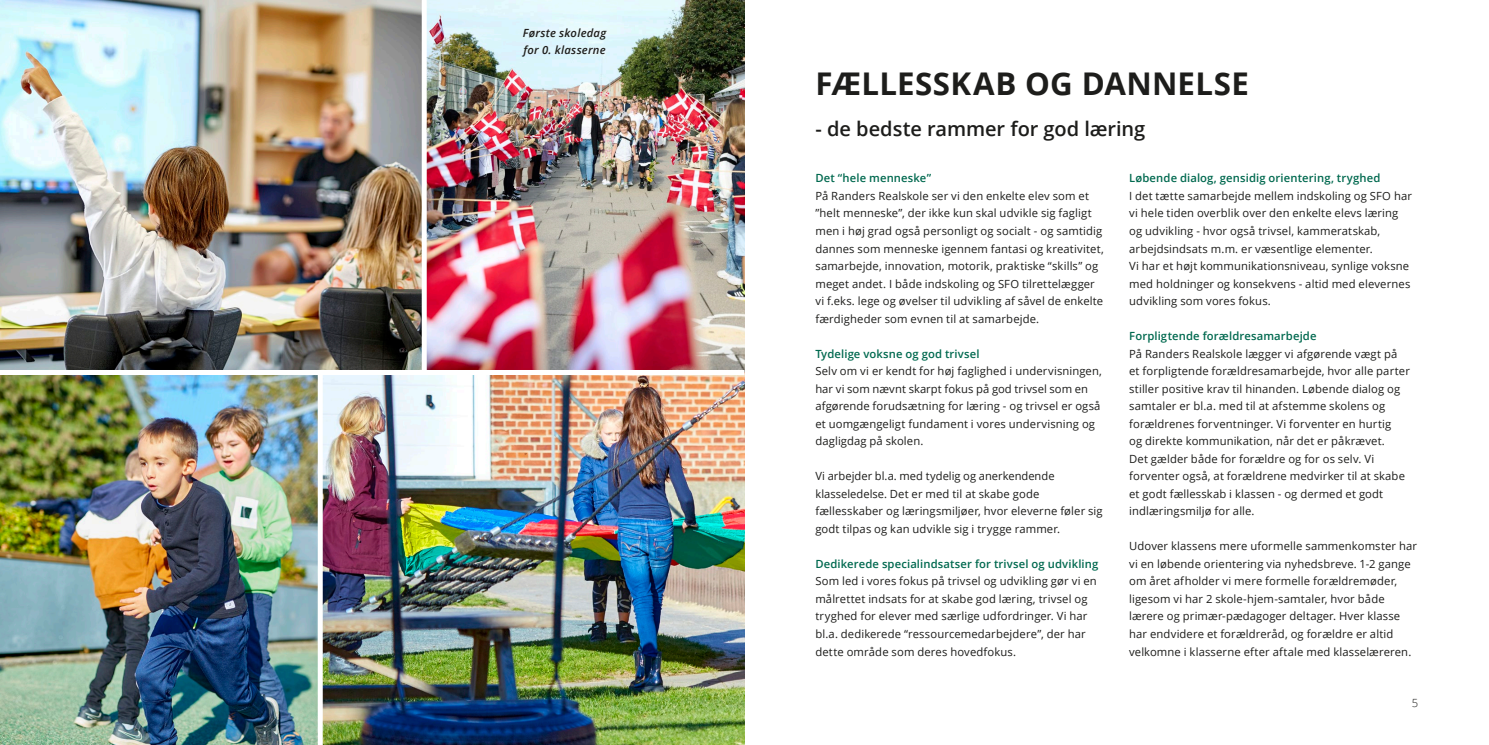
<style>
.page{position:relative;width:1489px;height:745px;background:#fff}
.page>*{position:absolute;margin:0;border:0;box-sizing:border-box;transform-origin:0 0}
.t1{font:700 31.25px "Open Sans";letter-spacing:.01em;color:#1d1d1b}
.t2{font:600 20px "Open Sans";letter-spacing:-.005em;color:#1d1d1b}
.brødtekst{font:11.25px/17.5px "Open Sans";letter-spacing:.01em;color:#1d1d1b}
.Inline_head{font:11.25px/17.5px "Open Sans";letter-spacing:.01em;color:#1d1d1b}
.Inline_head-2{font:600 11.25px "Open Sans";letter-spacing:.01em;color:#00694f}
.brødtekst-2{font:italic 600 11.25px/17.5px "Open Sans";letter-spacing:.02em;color:#1d1d1b}
.t3{font:300 11.25px "Open Sans";color:#1d1d1b}
</style>
<div class="page">
<img style="left:0;top:0;width:744px;height:744px">
<div style="left:0;top:370px;width:744px;height:5px;background:#fff"></div>
<div style="left:422px;top:0;width:5px;height:372px;background:#fff"></div>
<div style="left:318px;top:375px;width:5px;height:369px;background:#fff"></div>
<div style="left:515px;top:21px;width:99px;height:43px;background:#def5fc"></div>
<p class="brødtekst-2" style="left:523px;top:24px;width:85px">Første skoledag for 0. klasserne</p>
<p class="t1" style="left:815px;top:61px;width:435px">FÆLLESSKAB OG DANNELSE</p>
<p class="t2" style="left:815px;top:115px;width:331px">- de bedste rammer for god læring</p>
<p class="Inline_head-2" style="left:815px;top:170px;width:117px">Det “hele menneske”</p>
<p class="brødtekst" style="left:815px;top:187px;width:290px">På Randers Realskole ser vi den enkelte elev som et ”helt menneske”, der ikke kun skal udvikle sig fagligt men i høj grad også personligt og socialt - og samtidig dannes som menneske igennem fantasi og kreativitet, samarbejde, innovation, motorik, praktiske “skills” og meget andet. I både indskoling og SFO tilrettelægger vi f.eks. lege og øvelser til udvikling af såvel de enkelte færdigheder som evnen til at samarbejde.</p>
<p class="Inline_head-2" style="left:815px;top:345px;width:166px">Tydelige voksne og god trivsel</p>
<p class="Inline_head" style="left:815px;top:362px;width:288px">Selv om vi er kendt for høj faglighed i undervisningen, har vi som nævnt skarpt fokus på god trivsel som en afgørende forudsætning for læring - og trivsel er også et uomgængeligt fundament i vores undervisning og dagligdag på skolen.</p>
<p class="Inline_head" style="left:815px;top:467px;width:289px">Vi arbejder bl.a. med tydelig og anerkendende klasseledelse. Det er med til at skabe gode fællesskaber og læringsmiljøer, hvor eleverne føler sig godt tilpas og kan udvikle sig i trygge rammer.</p>
<p class="Inline_head-2" style="left:815px;top:555px;width:284px">Dedikerede specialindsatser for trivsel og udvikling</p>
<p class="brødtekst" style="left:815px;top:572px;width:283px">Som led i vores fokus på trivsel og udvikling gør vi en målrettet indsats for at skabe god læring, trivsel og tryghed for elever med særlige udfordringer. Vi har bl.a. dedikerede “ressourcemedarbejdere”, der har dette område som deres hovedfokus.</p>
<p class="Inline_head-2" style="left:1129px;top:170px;width:253px">Løbende dialog, gensidig orientering, tryghed</p>
<p class="brødtekst" style="left:1129px;top:187px;width:284px">I det tætte samarbejde mellem indskoling og SFO har vi hele tiden overblik over den enkelte elevs læring og udvikling - hvor også trivsel, kammeratskab, arbejdsindsats m.m. er væsentlige elementer.</p>
<p class="brødtekst" style="left:1129px;top:257px;width:283px;text-align:justify">Vi har et højt kommunikationsniveau, synlige voksne med holdninger og konsekvens - altid med elevernes udvikling som vores fokus.</p>
<p class="Inline_head-2" style="left:1129px;top:328px;width:189px">Forpligtende forældresamarbejde</p>
<p class="brødtekst" style="left:1129px;top:344px;width:282px">På Randers Realskole lægger vi afgørende vægt på et forpligtende forældresamarbejde, hvor alle parter stiller positive krav til hinanden. Løbende dialog og samtaler er bl.a. med til at afstemme skolens og forældrenes forventninger. Vi forventer en hurtig<br>og direkte kommunikation, når det er påkrævet.<br>Det gælder både for forældre og for os selv. Vi forventer også, at forældrene medvirker til at skabe et godt fællesskab i klassen - og dermed et godt indlæringsmiljø for alle.</p>
<p class="brødtekst" style="left:1129px;top:537px;width:289px">Udover klassens mere uformelle sammenkomster har vi en løbende orientering via nyhedsbreve. 1-2 gange om året afholder vi mere formelle forældremøder, ligesom vi har 2 skole-hjem-samtaler, hvor både lærere og primær-pædagoger deltager. Hver klasse har endvidere et forældreråd, og forældre er altid velkomne i klasserne efter aftale med klasselæreren.</p>
<p class="t3" style="left:1411px;top:695px;width:8px">5</p>
</div>
